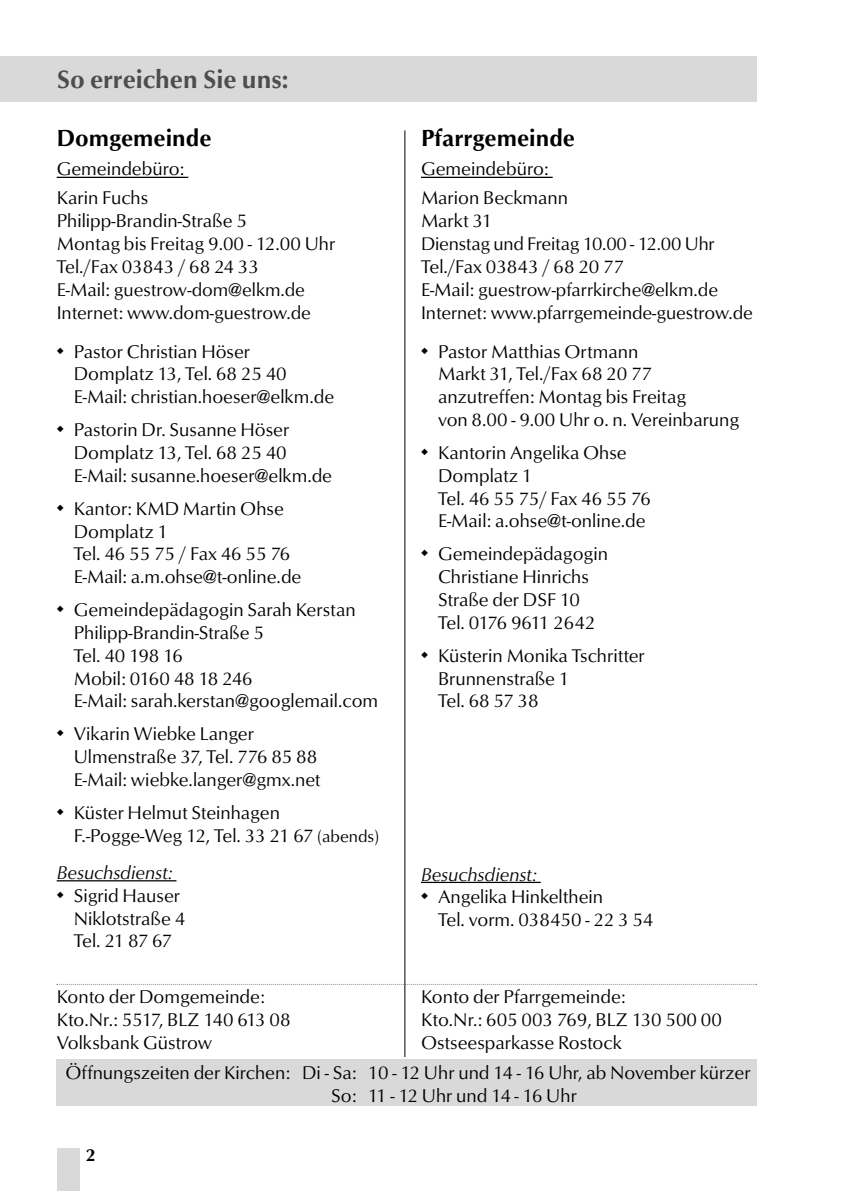
<style>
.page{position:relative;width:842px;height:1191px;background:#fff}
.page>*{position:absolute;margin:0;border:0;box-sizing:border-box;transform-origin:0 0}
.t1{font:500 26px "Optus T";color:#4d4d4d}
.t2{font:500 24px "Optus T";color:#000}
.t3{font:19px/22.8px "Optus T";color:#000}
.t4{font:italic 19px "Optus T";color:#000}
.t5{font:18.8px/22.8px "Optus T";letter-spacing:-.005em;color:#000}
.t6{font:500 18px "Optus T";color:#000}
.s1{font-size:19px}
.s2{font-size:17px}
</style>
<div class="page">
<div style="left:0;top:57px;width:757px;height:45px;background:#d9d9d9"></div>
<div style="left:57px;top:1148px;width:22px;height:43px;background:#d9d9d9"></div>
<div style="left:57px;top:1059px;width:700px;height:47px;background:#d9d9d9"></div>
<hr style="left:57px;top:177px;width:131px;height:1px;background:#000">
<hr style="left:57px;top:880px;width:119px;height:1px;background:#000">
<hr style="left:421px;top:177px;width:132px;height:1px;background:#000">
<hr style="left:421px;top:881px;width:120px;height:2px;background:#000">
<hr style="left:404px;top:130px;width:1px;height:927px;background:#000">
<h1 class="t1" style="left:57px;top:64px;width:233px">So erreichen Sie uns:</h1>
<p class="t2" style="left:57px;top:124px;width:156px">Domgemeinde</p>
<p class="t3" style="left:57px;top:154px;width:129px;line-height:29px">Gemeindebüro:<br>Karin Fuchs</p>
<p class="t3" style="left:57px;top:209px;width:280px">Philipp-Brandin-Straße 5<br>Montag bis Freitag 9.00 - 12.00 Uhr<br>Tel./Fax 03843 / 68 24 33</p>
<p class="t5" style="left:57px;top:278px;width:256px"><span class="s1">E-Mail:</span> guestrow-dom@elkm.de<br>Internet: www.dom-guestrow.de</p>
<p class="t3" style="left:74px;top:339px;width:262px;text-indent:-17px">◆ Pastor Christian Höser<br>Domplatz 13, Tel. 68 25 40<br>E-Mail: christian.hoeser@elkm.de</p>
<p class="t3" style="left:74px;top:418px;width:260px;text-indent:-17px">◆ Pastorin Dr. Susanne Höser<br>Domplatz 13, Tel. 68 25 40<br>E-Mail: susanne.hoeser@elkm.de</p>
<p class="t3" style="left:74px;top:497px;width:229px;text-indent:-17px">◆ Kantor: KMD Martin Ohse<br>Domplatz 1<br>Tel. 46 55 75 / Fax 46 55 76<br>E-Mail: a.m.ohse@t-online.de</p>
<p class="t3" style="left:74px;top:598px;width:306px;text-indent:-17px">◆ Gemeindepädagogin Sarah Kerstan<br>Philipp-Brandin-Straße 5<br>Tel. 40 198 16<br>Mobil: 0160 48 18 246<br>E-Mail: sarah.kerstan@googlemail.com</p>
<p class="t3" style="left:74px;top:722px;width:248px;text-indent:-17px">◆ Vikarin Wiebke Langer<br>Ulmenstraße 37, Tel. 776 85 88<br>E-Mail: wiebke.langer@gmx.net</p>
<p class="t3" style="left:74px;top:801px;width:307px;text-indent:-17px">◆ Küster Helmut Steinhagen<br>F.-Pogge-Weg 12, Tel. 33 21 67 <span class="s2">(abends)</span></p>
<p class="t4" style="left:57px;top:861px;width:117px">Besuchsdienst:</p>
<p class="t3" style="left:74px;top:883px;width:113px;text-indent:-17px">◆ Sigrid Hauser<br>Niklotstraße 4<br>Tel. 21 87 67</p>
<p class="t2" style="left:421px;top:124px;width:156px">Pfarrgemeinde</p>
<p class="t3" style="left:421px;top:154px;width:149px;line-height:29px">Gemeindebüro:<br>Marion Beckmann</p>
<p class="t3" style="left:421px;top:209px;width:73px">Markt 31</p>
<p class="t5" style="left:421px;top:232px;width:295px">Dienstag und Freitag 10.00 - 12.00 Uhr</p>
<p class="t3" style="left:421px;top:255px;width:204px">Tel./Fax 03843 / 68 20 77</p>
<p class="t5" style="left:421px;top:278px;width:333px"><span class="s1">E-Mail:</span> guestrow-pfarrkirche@elkm.de<br>Internet: www.pfarrgemeinde-guestrow.de</p>
<p class="t3" style="left:438px;top:339px;width:303px;text-indent:-17px">◆ Pastor Matthias Ortmann<br>Markt 31, Tel./Fax 68 20 77 anzutreffen: Montag bis Freitag<br>von 8.00 - 9.00 Uhr o. n. Vereinbarung</p>
<p class="t3" style="left:438px;top:441px;width:214px;text-indent:-17px">◆ Kantorin Angelika Ohse<br>Domplatz 1<br>Tel. 46 55 75/ Fax 46 55 76<br>E-Mail: a.ohse@t-online.de</p>
<p class="t3" style="left:421px;top:542px;width:188px;text-align:center">◆ Gemeindepädagogin<br>Christiane Hinrichs<br>Straße der DSF 10<br>Tel. 0176 9611 2642</p>
<p class="t3" style="left:438px;top:644px;width:208px;text-indent:-17px">◆ Küsterin Monika Tschritter<br>Brunnenstraße 1<br>Tel. 68 57 38</p>
<p class="t4" style="left:421px;top:863px;width:117px">Besuchsdienst:</p>
<p class="t3" style="left:438px;top:885px;width:217px;text-indent:-17px">◆ Angelika Hinkelthein<br>Tel. vorm. 038450 - 22 3 54</p>
<p class="t3" style="left:57px;top:985px;width:210px">Konto der Domgemeinde:</p>
<p class="t3" style="left:421px;top:985px;width:206px">Konto der Pfarrgemeinde:</p>
<p class="t3" style="left:57px;top:1008px;width:235px">Kto.Nr.: 5517, BLZ 140 613 08</p>
<p class="t3" style="left:421px;top:1008px;width:302px">Kto.Nr.: 605 003 769, BLZ 130 500 00</p>
<p class="t3" style="left:57px;top:1030px;width:157px">Volksbank Güstrow</p>
<p class="t3" style="left:65px;top:1027px;width:687px;line-height:30px;text-indent:356px">Ostseesparkasse Rostock<br>Öffnungszeiten der Kirchen: Di - Sa: 10 - 12 Uhr und 14 - 16 Uhr, ab November kürzer</p>
<p class="t3" style="left:331px;top:1083px;width:247px">So: 11 - 12 Uhr und 14 - 16 Uhr</p>
<p class="t6" style="left:86px;top:1144px;width:11px">2</p>
</div>
